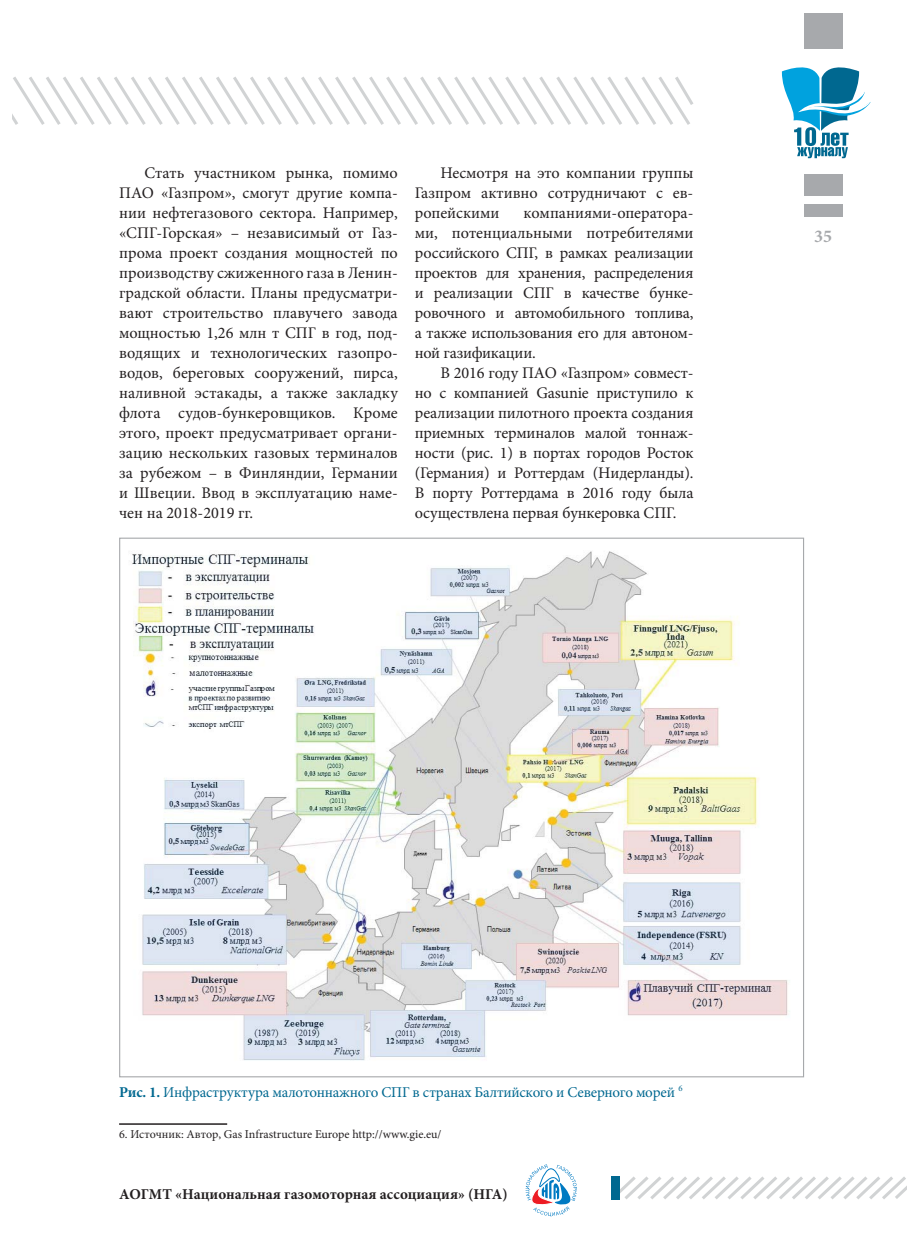
<style>
.page{position:relative;width:919px;height:1259px;background:#fff}
.page>*{position:absolute;margin:0;border:0;box-sizing:border-box;transform-origin:0 0}
.t1{font:700 18px "Minion Pro";color:#a7a9ac}
.t2{font:16.2px/20px "Minion Pro";color:#231f20;text-align:justify}
.t3{font:15px "Minion Pro";letter-spacing:-.015em;color:#006890}
.t4{font:700 15px "Minion Pro";color:#231f20}
.t5{font:12px "Minion Pro";color:#231f20}
.s1{font-weight:700}
</style>
<div class="page">
<div style="left:804px;top:174px;width:38px;height:22px;background:#a7a9ac"></div>
<div style="left:804px;top:204px;width:38px;height:13px;background:#a7a9ac"></div>
<svg style="left:12px;top:77px;width:682px;height:48px"></svg>
<svg style="left:611px;top:1176px;width:296px;height:24px"></svg>
<div style="left:611px;top:1176px;width:8px;height:23px;background:#006890"></div>
<svg style="left:525px;top:1164px;width:52px;height:53px"></svg>
<svg style="left:781px;top:67px;width:89px;height:91px"></svg>
<div style="left:804px;top:13px;width:38px;height:35px;background:#a7a9ac"></div>
<hr style="left:119px;top:1123px;width:108px;height:1px;background:#231f20">
<img style="left:132px;top:551px;width:658px;height:510px">
<p class="t2" style="left:119px;top:164px;width:280px;text-indent:26px">Стать участником рынка, помимо ПАО «Газпром», смогут другие компа&shy;нии нефтегазового сектора. Например, «СПГ-Горская» – независимый от Газ&shy;прома проект создания мощностей по производству сжиженного газа в Ленин&shy;градской области. Планы предусматри&shy;вают строительство плавучего завода мощностью 1,26 млн т СПГ в год, под&shy;водящих и технологических газопро&shy;водов, береговых сооружений, пирса, наливной эстакады, а также закладку флота судов-бункеровщиков. Кроме этого, проект предусматривает органи&shy;зацию нескольких газовых терминалов за рубежом – в Финляндии, Германии и Швеции. Ввод в эксплуатацию наме&shy;чен на 2018-2019 гг.</p>
<p class="t2" style="left:415px;top:164px;width:280px;text-indent:26px">Несмотря на это компании группы Газпром активно сотрудничают с ев&shy;ропейскими</p>
<p class="t2" style="left:415px;top:204px;width:280px;text-indent:109px">компаниями-оператора&shy;ми, потенциальными потребителями российского СПГ, в рамках реализации проектов для хранения, распределения и реализации СПГ в качестве бунке&shy;ровочного и автомобильного топлива, а также использования его для автоном&shy;ной газификации.</p>
<p class="t2" style="left:415px;top:364px;width:280px;text-indent:26px">В 2016 году ПАО «Газпром» совмест&shy;но с компанией Gasunie приступило к реализации пилотного проекта создания приемных терминалов малой тоннаж&shy;ности (рис. 1) в портах городов Росток (Германия) и Роттердам (Нидерланды).<br>В порту Роттердама в 2016 году была осуществлена первая бункеровка СПГ.</p>
<p class="t1" style="left:814px;top:229px;width:19px">35</p>
<p class="t3" style="left:119px;top:1086px;width:565px"><span class="s1">Рис. 1.</span> Инфраструктура малотоннажного СПГ в странах Балтийского и Северного морей <sup>6</sup></p>
<p class="t5" style="left:119px;top:1129px;width:324px">6. Источник: Автор, Gas Infrastructure Europe http://www.gie.eu/</p>
<p class="t4" style="left:119px;top:1188px;width:390px">АОГМТ «Национальная газомоторная ассоциация» (НГА)</p>
</div>
